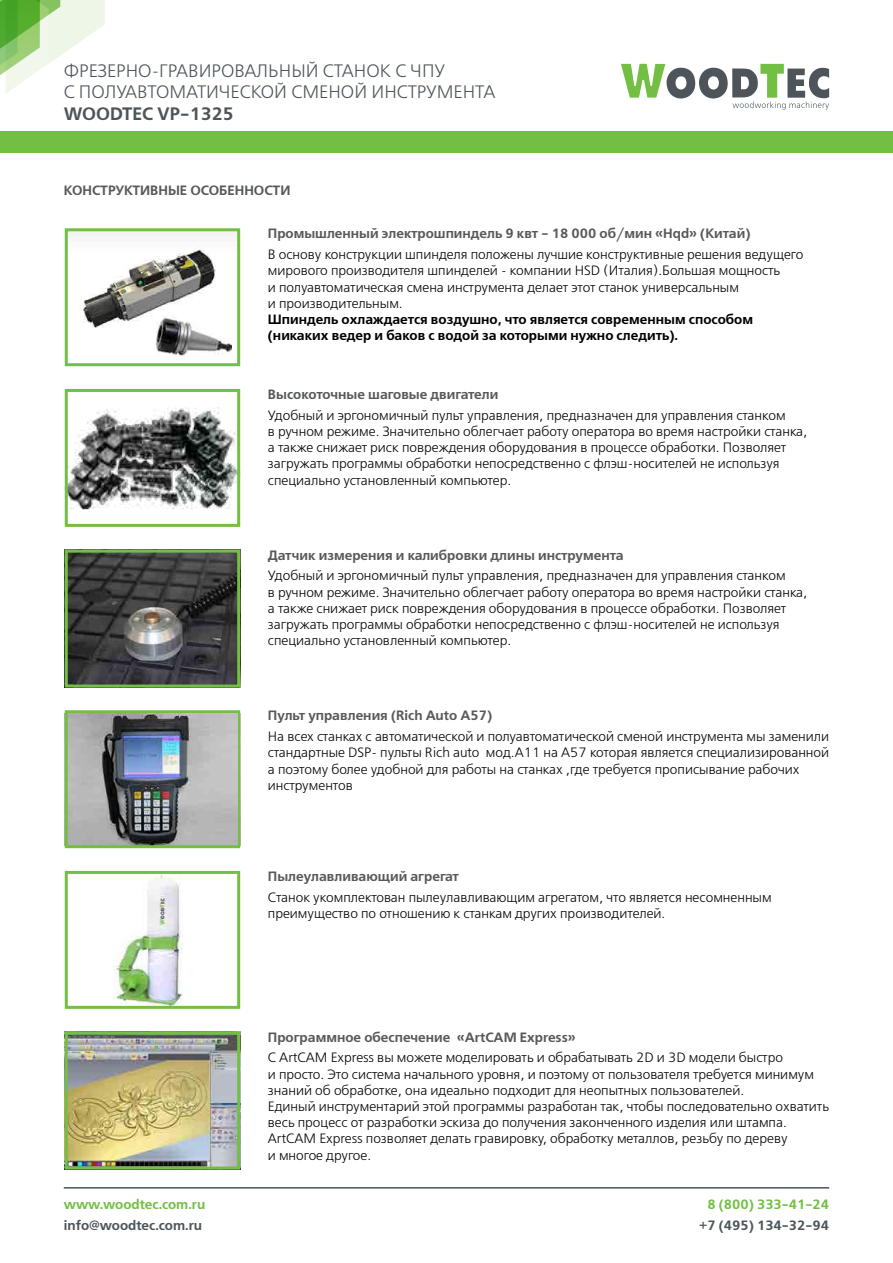
<style>
.page{position:relative;width:893px;height:1263px;background:#fff}
.page>*{position:absolute;margin:0;border:0;box-sizing:border-box;transform-origin:0 0}
.t1{font:18px/21.6px "Free Set Light C";color:#4d555b}
.t2{font:18px "Free Set Demi C";color:#4d555b}
.t3{font:13.5px/16.2px "Free Set Light C";color:#000}
.t4{font:13.5px "Free Set Demi C";color:#58595b}
.t5{font:13.5px/16.2px "Free Set Demi C";color:#000}
.t6{font:13.5px "Free Set Demi C";color:#4d555b}
.t7{font:13.5px "Free Set Demi C";color:#72bf44}
</style>
<div class="page">
<svg style="left:0;top:0;width:105px;height:93px"></svg>
<svg style="left:621px;top:64px;width:208px;height:46px"></svg>
<div style="left:0;top:131px;width:893px;height:21px;background:#72bf44"></div>
<hr style="left:64px;top:1187px;width:765px;height:1px;background:#4d555b">
<img style="left:69px;top:232px;width:167px;height:96px">
<div style="left:65px;top:228px;width:175px;height:138px;border:3px solid #73bf45"></div>
<div style="left:65px;top:710px;width:175px;height:138px;border:3px solid #73bf45"></div>
<img style="left:69px;top:407px;width:167px;height:103px">
<div style="left:65px;top:389px;width:175px;height:138px;border:3px solid #73bf45"></div>
<img style="left:113px;top:875px;width:70px;height:130px">
<div style="left:65px;top:871px;width:175px;height:138px;border:3px solid #73bf45"></div>
<img style="left:69px;top:554px;width:167px;height:129px">
<div style="left:65px;top:550px;width:175px;height:137px;border:3px solid #73bf45"></div>
<img style="left:69px;top:1035px;width:167px;height:130px">
<div style="left:65px;top:1031px;width:175px;height:138px;border:3px solid #73bf45"></div>
<img style="left:68px;top:713px;width:169px;height:132px">
<img style="left:157px;top:315px;width:75px;height:48px">
<h1 class="t1" style="left:64px;top:61px;width:433px">ФРЕЗЕРНО-ГРАВИРОВАЛЬНЫЙ СТАНОК С ЧПУ<br>C ПОЛУАВТОМАТИЧЕСКОЙ СМЕНОЙ ИНСТРУМЕНТА</h1>
<h1 class="t2" style="left:64px;top:103px;width:172px">WOODTEC VP-1325</h1>
<p class="t4" style="left:64px;top:183px;width:228px">КОНСТРУКТИВНЫЕ ОСОБЕННОСТИ</p>
<p class="t4" style="left:268px;top:226px;width:484px">Промышленный электрошпиндель 9 квт - 18 000 об/мин «Hqd» (Китай)</p>
<p class="t3" style="left:268px;top:247px;width:537px">В основу конструкции шпинделя положены лучшие конструктивные решения ведущего мирового производителя шпинделей - компании HSD (Италия).Большая мощность<br>и полуавтоматическая смена инструмента делает этот станок универсальным<br>и производительным.</p>
<p class="t5" style="left:268px;top:312px;width:487px">Шпиндель охлаждается воздушно, что является современным способом (никаких ведер и баков с водой за которыми нужно следить).</p>
<p class="t4" style="left:268px;top:387px;width:232px">Высокоточные шаговые двигатели</p>
<p class="t3" style="left:268px;top:408px;width:541px">Удобный и эргономичный пульт управления, предназначен для управления станком<br>в ручном режиме. Значительно облегчает работу оператора во время настройки станка, а также снижает риск повреждения оборудования в процессе обработки. Позволяет загружать программы обработки непосредственно с флэш-носителей не используя специально установленный компьютер.</p>
<p class="t4" style="left:268px;top:547px;width:357px">Датчик измерения и калибровки длины инструмента</p>
<p class="t3" style="left:268px;top:568px;width:541px">Удобный и эргономичный пульт управления, предназначен для управления станком<br>в ручном режиме. Значительно облегчает работу оператора во время настройки станка, а также снижает риск повреждения оборудования в процессе обработки. Позволяет загружать программы обработки непосредственно с флэш-носителей не используя специально установленный компьютер.</p>
<p class="t4" style="left:268px;top:708px;width:226px">Пульт управления (Rich Auto A57)</p>
<p class="t3" style="left:268px;top:729px;width:563px">На всех станках с автоматической и полуавтоматической сменой инструмента мы заменили стандартные DSP- пульты Rich auto мод.А11 на А57 которая является специализированной а поэтому более удобной для работы на станках ,где требуется прописывание рабочих инструментов</p>
<p class="t4" style="left:268px;top:869px;width:193px">Пылеулавливающий агрегат</p>
<p class="t3" style="left:268px;top:890px;width:505px">Станок укомплектован пылеулавливающим агрегатом, что является несомненным преимущество по отношению к станкам других производителей.</p>
<p class="t4" style="left:268px;top:1029px;width:309px">Программное обеспечение «ArtCAM Express»</p>
<p class="t7" style="left:64px;top:1197px;width:143px">www.woodtec.com.ru</p>
<p class="t6" style="left:64px;top:1218px;width:140px">info@woodtec.com.ru</p>
<p class="t3" style="left:268px;top:1050px;width:563px">С ArtCAM Express вы можете моделировать и обрабатывать 2D и 3D модели быстро<br>и просто. Это система начального уровня, и поэтому от пользователя требуется минимум знаний об обработке, она идеально подходит для неопытных пользователей.<br>Единый инструментарий этой программы разработан так, чтобы последовательно охватить весь процесс от разработки эскиза до получения законченного изделия или штампа.<br>ArtCAM Express позволяет делать гравировку, обработку металлов, резьбу по дереву<br>и многое другое.</p>
<p class="t7" style="left:707px;top:1197px;width:123px">8 (800) 333-41-24</p>
<p class="t6" style="left:699px;top:1217px;width:131px">+7 (495) 134-32-94</p>
</div>
